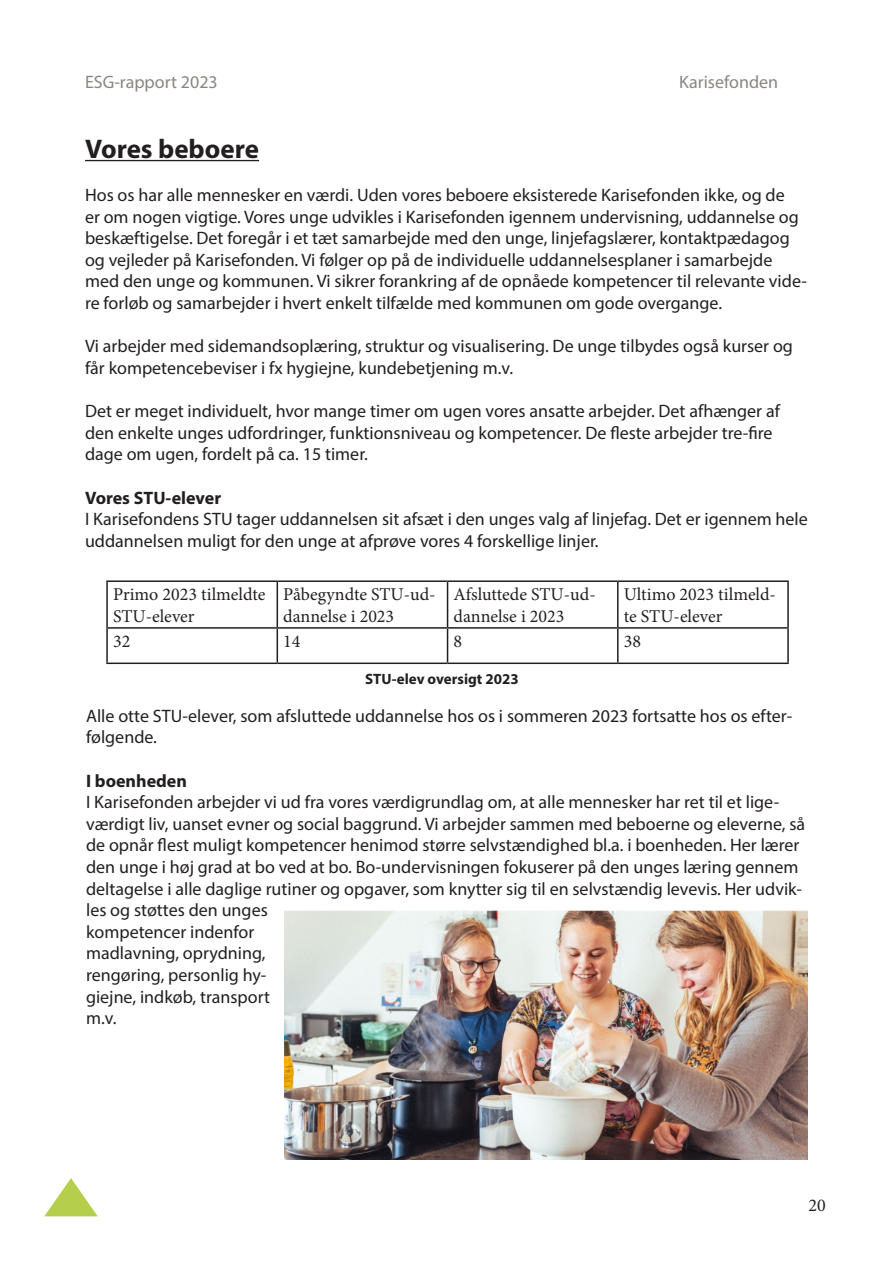
<style>
.page{position:relative;width:893px;height:1263px;background:#fff}
.page>*{position:absolute;margin:0;border:0;box-sizing:border-box;transform-origin:0 0}
.t1{font:700 27px "Myriad Pro";color:#231f20}
.t2{font:18px/21.6px "Myriad Pro";color:#231f20}
.t3{font:18px/21.6px "Minion Pro";color:#231f20}
.t4{font:18px "Myriad Pro";color:#8a8680}
.t5{font:700 18px "Myriad Pro";color:#231f20}
.t6{font:700 15px "Myriad Pro";color:#231f20}
</style>
<div class="page">
<svg style="left:44px;top:1178px;width:54px;height:38px"></svg>
<hr style="left:85px;top:160px;width:174px;height:1px;background:#231f20">
<hr style="left:106px;top:580px;width:171px;height:2px;background:#231f20">
<hr style="left:106px;top:582px;width:2px;height:45px;background:#231f20">
<hr style="left:277px;top:580px;width:171px;height:2px;background:#231f20">
<hr style="left:277px;top:582px;width:1px;height:45px;background:#231f20">
<hr style="left:448px;top:580px;width:170px;height:2px;background:#231f20">
<hr style="left:447px;top:582px;width:1px;height:45px;background:#231f20">
<hr style="left:618px;top:580px;width:171px;height:2px;background:#231f20">
<hr style="left:617px;top:582px;width:2px;height:45px;background:#231f20">
<hr style="left:787px;top:582px;width:2px;height:45px;background:#231f20">
<hr style="left:106px;top:627px;width:171px;height:2px;background:#231f20">
<hr style="left:106px;top:629px;width:2px;height:33px;background:#231f20">
<hr style="left:277px;top:627px;width:171px;height:2px;background:#231f20">
<hr style="left:277px;top:629px;width:1px;height:33px;background:#231f20">
<hr style="left:448px;top:627px;width:170px;height:2px;background:#231f20">
<hr style="left:447px;top:629px;width:1px;height:33px;background:#231f20">
<hr style="left:618px;top:627px;width:171px;height:2px;background:#231f20">
<hr style="left:617px;top:629px;width:2px;height:33px;background:#231f20">
<hr style="left:787px;top:629px;width:2px;height:33px;background:#231f20">
<hr style="left:106px;top:662px;width:171px;height:2px;background:#231f20">
<hr style="left:277px;top:662px;width:171px;height:2px;background:#231f20">
<hr style="left:448px;top:662px;width:170px;height:2px;background:#231f20">
<hr style="left:618px;top:662px;width:171px;height:2px;background:#231f20">
<img style="left:285px;top:910px;width:523px;height:249px">
<p class="t4" style="left:85px;top:71px;width:134px">ESG-rapport 2023</p>
<p class="t4" style="left:679px;top:71px;width:101px">Karisefonden</p>
<p class="t1" style="left:85px;top:131px;width:176px">Vores beboere</p>
<p class="t2" style="left:85px;top:184px;width:723px">Hos os har alle mennesker en værdi. Uden vores beboere eksisterede Karisefonden ikke, og de<br>er om nogen vigtige. Vores unge udvikles i Karisefonden igennem undervisning, uddannelse og beskæftigelse. Det foregår i et tæt samarbejde med den unge, linjefagslærer, kontaktpædagog og vejleder på Karisefonden. Vi følger op på de individuelle uddannelsesplaner i samarbejde med den unge og kommunen. Vi sikrer forankring af de opnåede kompetencer til relevante vide&shy;re forløb og samarbejder i hvert enkelt tilfælde med kommunen om gode overgange.</p>
<p class="t2" style="left:85px;top:335px;width:709px">Vi arbejder med sidemandsoplæring, struktur og visualisering. De unge tilbydes også kurser og får kompetencebeviser i fx hygiejne, kundebetjening m.v.</p>
<p class="t2" style="left:85px;top:400px;width:696px">Det er meget individuelt, hvor mange timer om ugen vores ansatte arbejder. Det afhænger af den enkelte unges udfordringer, funktionsniveau og kompetencer. De fleste arbejder tre-fire dage om ugen, fordelt på ca. 15 timer.</p>
<p class="t5" style="left:85px;top:486px;width:138px">Vores STU-elever</p>
<p class="t2" style="left:85px;top:508px;width:724px">I Karisefondens STU tager uddannelsen sit afsæt i den unges valg af linjefag. Det er igennem hele uddannelsen muligt for den unge at afprøve vores 4 forskellige linjer.</p>
<p class="t3" style="left:113px;top:584px;width:154px">Primo 2023 tilmeldte<br>STU-elever</p>
<p class="t3" style="left:283px;top:584px;width:154px">Påbegyndte STU-ud&shy;dannelse i 2023</p>
<p class="t3" style="left:454px;top:584px;width:144px">Afsluttede STU-ud&shy;dannelse i 2023</p>
<p class="t3" style="left:624px;top:584px;width:154px">Ultimo 2023 tilmeld&shy;te STU-elever</p>
<p class="t3" style="left:113px;top:630px;width:19px">32</p>
<p class="t3" style="left:283px;top:630px;width:19px">14</p>
<p class="t3" style="left:454px;top:630px;width:10px">8</p>
<p class="t3" style="left:624px;top:630px;width:19px">38</p>
<p class="t6" style="left:365px;top:669px;width:155px">STU-elev oversigt 2023</p>
<p class="t2" style="left:86px;top:704px;width:708px">Alle otte STU-elever, som afsluttede uddannelse hos os i sommeren 2023 fortsatte hos os efter&shy;følgende.</p>
<p class="t5" style="left:86px;top:769px;width:102px">I boenheden</p>
<p class="t2" style="left:86px;top:791px;width:721px">I Karisefonden arbejder vi ud fra vores værdigrundlag om, at alle mennesker har ret til et lige&shy;værdigt liv, uanset evner og social baggrund. Vi arbejder sammen med beboerne og eleverne, så de opnår flest muligt kompetencer henimod større selvstændighed bl.a. i boenheden. Her lærer den unge i høj grad at bo ved at bo. Bo-undervisningen fokuserer på den unges læring gennem deltagelse i alle daglige rutiner og opgaver, som knytter sig til en selvstændig levevis. Her udvik&shy;les og støttes den unges<br>kompetencer indenfor<br>madlavning, oprydning,<br>rengøring, personlig hy-<br>giejne, indkøb, transport<br>m.v.</p>
<p class="t3" style="left:809px;top:1195px;width:19px">20</p>
</div>
